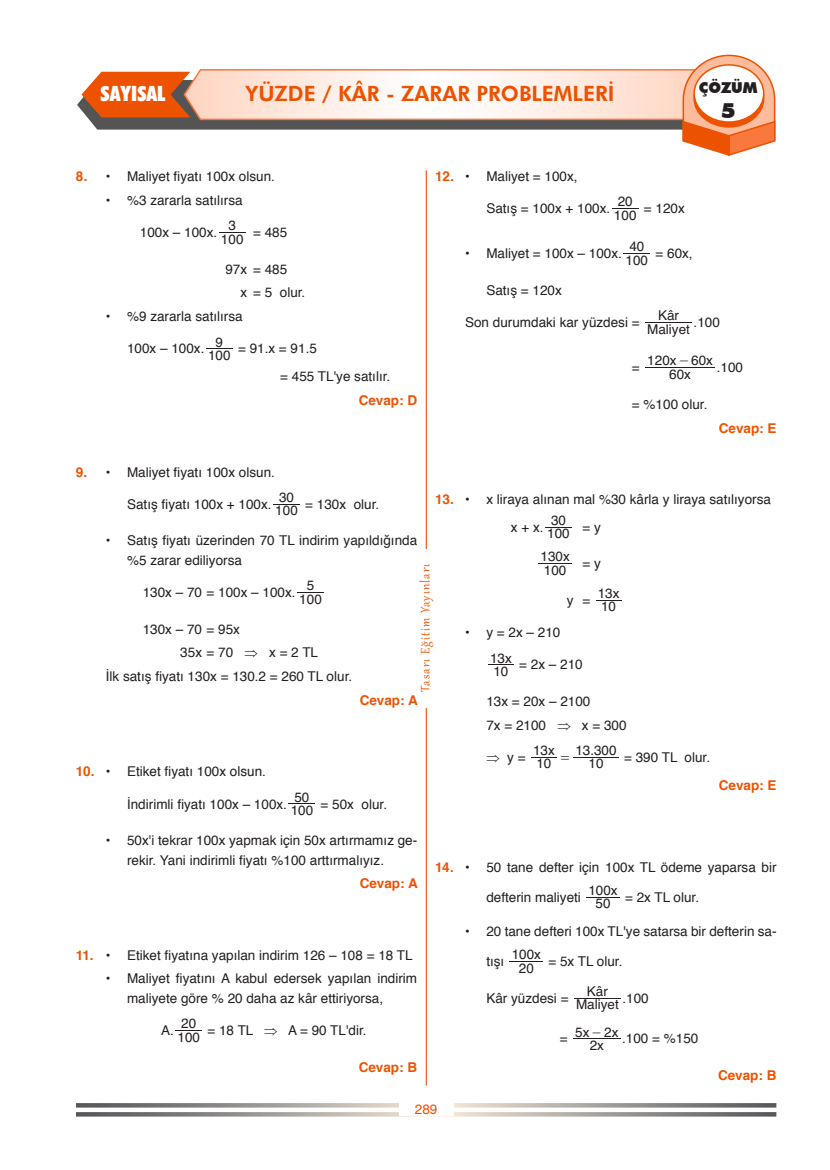
<style>
.page{position:relative;width:830px;height:1170px;background:#fff}
.page>*{position:absolute;margin:0;border:0;box-sizing:border-box;transform-origin:0 0}
.t1{font:800 21px "Futura BT";color:#ed5200}
.t2{font:900 condensed 21px "Futura BT";color:#fff}
.t3{font:900 21px "Futura BT";color:#231f20}
.t4{font:15px "Gabriola";letter-spacing:.07em;color:#ed5200}
.t5{font:900 15px "Futura BT";color:#231f20}
.alt_alta{font:13.5px/13.2px "Helvetica";color:#231f20}
.cevap{font:700 13.5px "Helvetica";color:#ed5200}
.paragraf{font:13.5px "Helvetica";color:#231f20}
.t6{font:13.5px "Helvetica";color:#ed5200}
.t7{font:13.5px "MM Times Roman";color:#231f20}
.s1{font-weight:700;color:#ed5200}
.s2{font-family:"MM Times Roman"}
</style>
<div class="page">
<svg style="left:76px;top:1103px;width:700px;height:4px"></svg>
<svg style="left:76px;top:1112px;width:700px;height:4px"></svg>
<div style="left:398px;top:1103px;width:55px;height:13px;background:#fff"></div>
<hr style="left:425px;top:170px;width:1px;height:915px;background:#ed5200">
<div style="left:419px;top:548px;width:14px;height:159px;background:#fff"></div>
<svg style="left:77px;top:54px;width:698px;height:102px"></svg>
<div style="left:693px;top:70px;width:70px;height:57px;background:#ed5200;border-radius:50%"></div>
<div style="left:693px;top:69px;width:71px;height:59px;border:2px solid #ed5200;border-radius:50%"></div>
<div style="left:693px;top:65px;width:70px;height:57px;background:#fff;border-radius:50%"></div>
<div style="left:693px;top:64px;width:71px;height:59px;border:2px solid #ed5200;border-radius:50%"></div>
<svg style="left:219px;top:232px;width:26px;height:1px"></svg>
<svg style="left:206px;top:348px;width:26px;height:1px"></svg>
<svg style="left:273px;top:504px;width:27px;height:1px"></svg>
<svg style="left:297px;top:592px;width:27px;height:1px"></svg>
<svg style="left:288px;top:803px;width:27px;height:1px"></svg>
<svg style="left:175px;top:1030px;width:27px;height:1px"></svg>
<svg style="left:612px;top:208px;width:26px;height:1px"></svg>
<svg style="left:623px;top:253px;width:26px;height:1px"></svg>
<hr style="left:644px;top:322px;width:47px;height:1px;background:#231f20">
<hr style="left:645px;top:367px;width:69px;height:1px;background:#231f20">
<svg style="left:545px;top:527px;width:26px;height:1px"></svg>
<hr style="left:538px;top:563px;width:33px;height:1px;background:#231f20">
<svg style="left:596px;top:600px;width:25px;height:1px"></svg>
<svg style="left:488px;top:664px;width:25px;height:1px"></svg>
<svg style="left:531px;top:757px;width:25px;height:1px"></svg>
<hr style="left:573px;top:757px;width:45px;height:1px;background:#231f20">
<hr style="left:586px;top:896px;width:33px;height:1px;background:#231f20">
<hr style="left:509px;top:961px;width:34px;height:1px;background:#231f20">
<hr style="left:573px;top:997px;width:47px;height:1px;background:#231f20">
<hr style="left:573px;top:1038px;width:47px;height:1px;background:#231f20">
<h1 class="t2" style="left:100px;top:81px;width:67px">SAYISAL</h1>
<h1 class="t1" style="left:245px;top:81px;width:370px">YÜZDE / KÂR - ZARAR PROBLEMLERİ</h1>
<p class="t5" style="left:698px;top:78px;width:60px">ÇÖZÜM</p>
<h1 class="t3" style="left:720px;top:98px;width:16px">5</h1>
<p class="alt_alta" style="left:76px;top:170px;width:200px"><span class="s1">8.</span> • Maliyet fiyatı 100x olsun.</p>
<p class="alt_alta" style="left:106px;top:194px;width:138px">• %3 zararla satılırsa</p>
<p class="alt_alta" style="left:140px;top:226px;width:79px">100x – 100x.</p>
<p class="alt_alta" style="left:221px;top:233px;width:24px">100</p>
<p class="alt_alta" style="left:228px;top:220px;width:9px">3</p>
<p class="alt_alta" style="left:253px;top:226px;width:36px">= 485</p>
<p class="alt_alta" style="left:225px;top:263px;width:63px">97x = 485</p>
<p class="alt_alta" style="left:240px;top:287px;width:66px">x = 5 olur.</p>
<p class="alt_alta" style="left:106px;top:310px;width:138px">• %9 zararla satılırsa</p>
<p class="alt_alta" style="left:127px;top:343px;width:79px">100x – 100x.</p>
<p class="alt_alta" style="left:208px;top:349px;width:24px">100</p>
<p class="alt_alta" style="left:215px;top:336px;width:9px">9</p>
<p class="alt_alta" style="left:238px;top:343px;width:80px">= 91.x = 91.5</p>
<p class="alt_alta" style="left:280px;top:371px;width:112px">= 455 TL'ye satılır.</p>
<p class="cevap" style="left:358px;top:391px;width:60px">Cevap: D</p>
<p class="alt_alta" style="left:435px;top:170px;width:144px"><span class="s1">12.</span> • Maliyet = 100x,</p>
<p class="alt_alta" style="left:486px;top:203px;width:125px">Satış = 100x + 100x.</p>
<p class="alt_alta" style="left:613px;top:209px;width:24px">100</p>
<p class="alt_alta" style="left:617px;top:196px;width:17px">20</p>
<p class="alt_alta" style="left:643px;top:203px;width:42px">= 120x</p>
<p class="alt_alta" style="left:629px;top:241px;width:17px">40</p>
<p class="alt_alta" style="left:465px;top:248px;width:158px">• Maliyet = 100x – 100x.</p>
<p class="alt_alta" style="left:625px;top:254px;width:24px">100</p>
<p class="alt_alta" style="left:655px;top:248px;width:39px">= 60x,</p>
<p class="alt_alta" style="left:486px;top:284px;width:77px">Satış = 120x</p>
<p class="alt_alta" style="left:465px;top:316px;width:176px">Son durumdaki kar yüzdesi =</p>
<p class="alt_alta" style="left:646px;top:309px;width:44px;text-align:center">â<br>Maliyet</p>
<p class="alt_alta" style="left:657px;top:310px;width:22px">K r</p>
<p class="alt_alta" style="left:693px;top:316px;width:28px">.100</p>
<p class="alt_alta" style="left:631px;top:362px;width:9px">=</p>
<p class="alt_alta" style="left:647px;top:355px;width:67px">120 <span class="s2">-</span> 60x</p>
<p class="alt_alta" style="left:669px;top:355px;width:8px">x</p>
<p class="alt_alta" style="left:716px;top:362px;width:28px">.100</p>
<p class="alt_alta" style="left:669px;top:368px;width:23px">60x</p>
<p class="alt_alta" style="left:631px;top:398px;width:77px">= %100 olur.</p>
<p class="cevap" style="left:718px;top:418px;width:59px">Cevap: E</p>
<p class="alt_alta" style="left:76px;top:466px;width:200px"><span class="s1">9.</span> • Maliyet fiyatı 100x olsun.</p>
<p class="alt_alta" style="left:127px;top:498px;width:146px">Satış fiyatı 100x + 100x.</p>
<p class="alt_alta" style="left:275px;top:504px;width:24px">100</p>
<p class="alt_alta" style="left:279px;top:491px;width:17px">30</p>
<p class="alt_alta" style="left:435px;top:493px;width:337px"><span class="s1">13.</span> • x liraya alınan mal %30 kârla y liraya satılıyorsa</p>
<p class="paragraf" style="left:510px;top:518px;width:34px">x+x.</p>
<p class="alt_alta" style="left:547px;top:527px;width:24px">100</p>
<p class="alt_alta" style="left:305px;top:498px;width:75px">= 130x olur.</p>
<p class="alt_alta" style="left:127px;top:531px;width:291px;line-height:19.5px;text-indent:-21px">• Satış fiyatı üzerinden 70 TL indirim yapıldığında %5 zarar ediliyorsa</p>
<p class="alt_alta" style="left:143px;top:586px;width:154px">130x – 70 = 100x – 100x.</p>
<p class="alt_alta" style="left:299px;top:593px;width:24px">100</p>
<p class="alt_alta" style="left:550px;top:514px;width:17px">30</p>
<p class="paragraf" style="left:582px;top:518px;width:20px">= y</p>
<p class="alt_alta" style="left:540px;top:551px;width:31px">130x<br>100</p>
<p class="paragraf" style="left:582px;top:554px;width:20px">= y</p>
<p class="paragraf" style="left:566px;top:591px;width:25px">y =</p>
<p class="alt_alta" style="left:597px;top:587px;width:23px">13x<br>10</p>
<p class="alt_alta" style="left:465px;top:626px;width:97px">• y=2x–210</p>
<p class="alt_alta" style="left:490px;top:652px;width:23px">13x<br>10</p>
<p class="alt_alta" style="left:519px;top:659px;width:65px">= 2x – 210</p>
<p class="alt_alta" style="left:486px;top:695px;width:105px">13x = 20x – 2100</p>
<p class="alt_alta" style="left:486px;top:719px;width:142px">7x = 2100 ⇒ x = 300</p>
<p class="alt_alta" style="left:486px;top:751px;width:41px">⇒ y =</p>
<p class="t4" style="left:415px;top:692px;width:130px;rotate:-90deg">Tasarı Eğitim Yayınları</p>
<p class="alt_alta" style="left:307px;top:579px;width:9px">5</p>
<p class="alt_alta" style="left:143px;top:623px;width:99px">130x – 70 = 95x</p>
<p class="alt_alta" style="left:180px;top:647px;width:139px">35x = 70 ⇒ x = 2 TL</p>
<p class="alt_alta" style="left:106px;top:670px;width:248px">İlk satış fiyatı 130x = 130.2 = 260 TL olur.</p>
<p class="cevap" style="left:359px;top:691px;width:60px">Cevap: A</p>
<p class="alt_alta" style="left:532px;top:744px;width:23px">13x</p>
<p class="alt_alta" style="left:590px;top:744px;width:5px">.</p>
<p class="alt_alta" style="left:536px;top:757px;width:17px">10</p>
<p class="alt_alta" style="left:588px;top:757px;width:17px">10</p>
<p class="alt_alta" style="left:575px;top:744px;width:43px">13 300</p>
<p class="t7" style="left:560px;top:751px;width:11px">=</p>
<p class="alt_alta" style="left:623px;top:751px;width:87px">= 390 TL olur.</p>
<p class="alt_alta" style="left:76px;top:765px;width:191px"><span class="s1">10.</span> • Etiket fiyatı 100x olsun.</p>
<p class="alt_alta" style="left:127px;top:798px;width:161px">İndirimli fiyatı 100x – 100x.</p>
<p class="alt_alta" style="left:290px;top:804px;width:24px">100</p>
<p class="cevap" style="left:718px;top:776px;width:59px">Cevap: E</p>
<p class="alt_alta" style="left:294px;top:791px;width:17px">50</p>
<p class="alt_alta" style="left:320px;top:798px;width:68px">= 50x olur.</p>
<p class="alt_alta" style="left:127px;top:831px;width:291px;line-height:19.5px;text-indent:-21px">• 50x'i tekrar 100x yapmak için 50x artırmamız ge&shy;rekir. Yani indirimli fiyatı %100 arttırmalıyız.</p>
<p class="cevap" style="left:359px;top:874px;width:60px">Cevap: A</p>
<p class="alt_alta" style="left:435px;top:861px;width:342px"><span class="s1">14.</span> • 50 tane defter için 100x TL ödeme yaparsa bir</p>
<p class="alt_alta" style="left:486px;top:891px;width:96px">defterin maliyeti</p>
<p class="alt_alta" style="left:588px;top:884px;width:31px;text-align:center">100x<br>50</p>
<p class="alt_alta" style="left:624px;top:891px;width:75px">= 2x TL olur.</p>
<p class="alt_alta" style="left:465px;top:925px;width:313px">• 20 tane defteri 100x TL'ye satarsa bir defterin sa-</p>
<p class="alt_alta" style="left:486px;top:955px;width:20px">tışı</p>
<p class="alt_alta" style="left:511px;top:948px;width:31px;text-align:center">100x<br>20</p>
<p class="alt_alta" style="left:548px;top:955px;width:75px">= 5x TL olur.</p>
<p class="alt_alta" style="left:486px;top:992px;width:84px">Kâr yüzdesi =</p>
<p class="alt_alta" style="left:575px;top:985px;width:44px;text-align:center">â<br>Maliyet</p>
<p class="alt_alta" style="left:76px;top:949px;width:338px"><span class="s1">11.</span> • Etiket fiyatına yapılan indirim 126 – 108 = 18 TL</p>
<p class="alt_alta" style="left:127px;top:969px;width:291px;line-height:19.5px;text-indent:-21px">• Maliyet fiyatını A kabul edersek yapılan indirim maliyete göre % 20 daha az kâr ettiriyorsa,</p>
<p class="alt_alta" style="left:161px;top:1024px;width:14px">A.</p>
<p class="alt_alta" style="left:177px;top:1030px;width:24px">100</p>
<p class="alt_alta" style="left:586px;top:985px;width:22px">K r</p>
<p class="alt_alta" style="left:622px;top:992px;width:28px">.100</p>
<p class="alt_alta" style="left:181px;top:1017px;width:17px">20</p>
<p class="alt_alta" style="left:207px;top:1024px;width:161px">= 18 TL ⇒ A = 90 TL'dir.</p>
<p class="cevap" style="left:358px;top:1057px;width:60px">Cevap: B</p>
<p class="alt_alta" style="left:575px;top:1025px;width:45px">5x<span class="s2">-</span>2x</p>
<p class="alt_alta" style="left:622px;top:1032px;width:78px">.100 = %150</p>
<p class="alt_alta" style="left:559px;top:1032px;width:9px">=</p>
<p class="alt_alta" style="left:589px;top:1039px;width:16px">2x</p>
<p class="cevap" style="left:717px;top:1065px;width:60px">Cevap: B</p>
<p class="t6" style="left:414px;top:1099px;width:24px">289</p>
</div>
